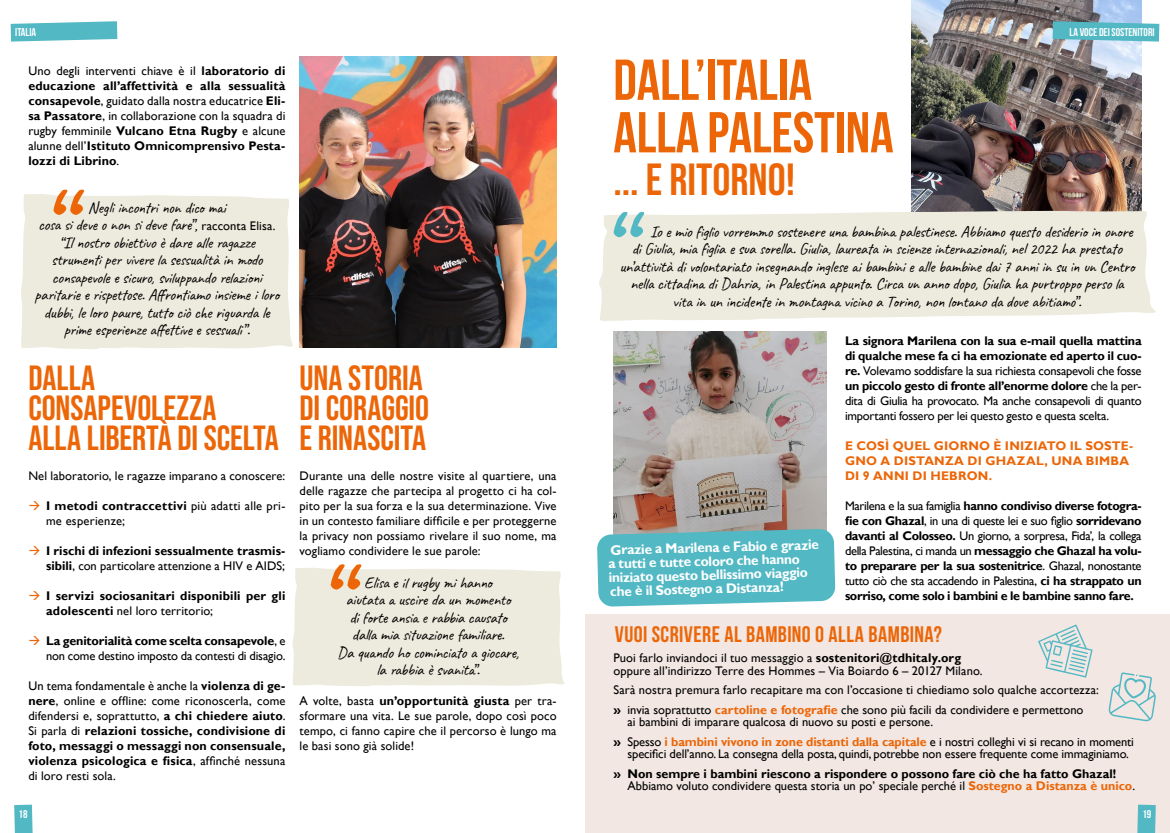
<style>
.page{position:relative;width:1170px;height:833px;background:#fff}
.page>*{position:absolute;margin:0;border:0;box-sizing:border-box;transform-origin:0 0}
.Titoli_Articoli_Big{font:700 57.5px/52.5px "Bebas Neue";color:#ec6608}
.Titoli_Articoli_Big-2{font:45px "Bebas Neue";color:#ec6608}
.Titoli_Approfondimenti{font:35px/30px "Bebas Neue";color:#ec6608}
.Testo_10_pt{font:700 22.5px "Bebas Neue";letter-spacing:.02em;color:#ec6608}
.Testo_10_pt-2{font:16.25px/17.5px "Caveat";letter-spacing:-.025em;color:#000;text-align:center}
.Testo_10_pt-3{font:700 13.75px/13.8px "Gill Sans";color:#fff}
.Testo_10_pt-4{font:12.5px/15px "Gill Sans";color:#000}
.Testo_10_pt-5{font:700 12.5px/15px "Gill Sans";color:#000}
.Testo_10_pt-6{font:700 12.5px/15px "Gill Sans";letter-spacing:.015em;color:#ec6608}
.Testo_10_pt-7{font:12.5px/15px "Gill Sans";letter-spacing:.02em;color:#000}
.Titolo_sezione{font:11.25px "Bebas Neue";color:#fff}
.s1{font-weight:400}
.s2{font-family:"Gill Sans";font-style:italic;font-size:12.5px}
.s3{font-family:"Gill Sans";font-size:12.5px}
.s4{font-weight:700}
.s5{font-weight:700;color:#ec6608}
.s6{color:#ec6608}
</style>
<div class="page">
<div style="left:585px;top:614px;width:584px;height:219px;background:#f2e7e2"></div>
<div style="left:21px;top:194px;width:272px;height:155px;background:#edebdd"></div>
<img style="left:911px;top:0;width:230px;height:211px">
<img style="left:613px;top:331px;width:213px;height:198px">
<svg style="left:599px;top:211px;width:556px;height:110px;background:#eeecdf"></svg>
<svg style="left:613px;top:212px;width:31px;height:25px"></svg>
<svg style="left:1108px;top:672px;width:47px;height:49px"></svg>
<svg style="left:1038px;top:624px;width:54px;height:53px"></svg>
<svg style="left:597px;top:529px;width:238px;height:77px;background:#5cbac5"></svg>
<img style="left:299px;top:57px;width:257px;height:290px">
<svg style="left:54px;top:190px;width:30px;height:25px"></svg>
<svg style="left:292px;top:564px;width:272px;height:122px;background:#eeeadc"></svg>
<svg style="left:14px;top:804px;width:19px;height:29px"></svg>
<svg style="left:1137px;top:804px;width:18px;height:29px"></svg>
<svg style="left:1052px;top:21px;width:107px;height:21px;background:#61b9c6"></svg>
<svg style="left:11px;top:21px;width:106px;height:21px;background:#6cc3cd"></svg>
<p class="Titolo_sezione" style="left:15px;top:26px;width:22px">ITALIA</p>
<p class="Titolo_sezione" style="left:1069px;top:26px;width:87px">LA VOCE DEI SOSTENITORI</p>
<p class="Testo_10_pt-5" style="left:28px;top:64px;width:258px;text-align:justify"><span class="s1">Uno degli interventi chiave è il</span> laboratorio di educazione all’affettività e alla sessualità consapevole<span class="s1">, guidato dalla nostra educatrice</span> Eli&shy;sa Passatore<span class="s1">, in collaborazione con la squadra di rugby femminile</span> Vulcano Etna Rugby <span class="s1">e alcune alunne dell’</span>Istituto Omnicomprensivo Pesta&shy;lozzi di Librino<span class="s1">.</span></p>
<p class="Testo_10_pt-2" style="left:35px;top:198px;width:246px">Negli incontri non dico mai<br>cosa si deve o non si deve fare”<span class="s2">,</span> <span class="s3">racconta Elisa. </span>“Il nostro obiettivo è dare alle ragazze strumenti per vivere la sessualità in modo consapevole e sicuro, sviluppando relazioni paritarie e rispettose. Affrontiamo insieme i loro dubbi, le loro paure, tutto ciò che riguarda le prime esperienze affettive e sessuali”.</p>
<p class="Titoli_Approfondimenti" style="left:28px;top:363px;width:252px">DALLA<br>CONSAPEVOLEZZA<br>ALLA LIBERTÀ DI SCELTA</p>
<p class="Testo_10_pt-4" style="left:28px;top:469px;width:258px">Nel laboratorio, le ragazze imparano a conoscere:</p>
<p class="Testo_10_pt-7" style="left:46px;top:499px;width:241px"><span class="s4">I metodi contraccettivi</span> più adatti alle pri&shy;me esperienze;</p>
<p class="Testo_10_pt-5" style="left:46px;top:544px;width:241px">I rischi di infezioni sessualmente trasmis&shy;sibili<span class="s1">, con particolare attenzione a HIV e AIDS;</span></p>
<p class="Testo_10_pt-5" style="left:46px;top:589px;width:241px">I servizi sociosanitari disponibili per gli adolescenti <span class="s1">nel loro territorio;</span></p>
<p class="Testo_10_pt-4" style="left:46px;top:634px;width:241px"><span class="s4">La genitorialità come scelta consapevole</span>, e non come destino imposto da contesti di disagio.</p>
<p class="Testo_10_pt-4" style="left:28px;top:679px;width:258px;text-align:justify">Un tema fondamentale è anche la <span class="s4">violenza di ge&shy;nere</span>, online e offline: come riconoscerla, come difendersi e, soprattutto, <span class="s4">a chi chiedere aiuto</span>.<br>Si parla di <span class="s4">relazioni tossiche, condivisione di foto, messaggi o messaggi non consensuale, violenza psicologica e fisica</span>, affinché nessuna di loro resti sola.</p>
<p class="Titoli_Approfondimenti" style="left:299px;top:363px;width:131px">UNA STORIA<br>DI CORAGGIO<br>E RINASCITA</p>
<p class="Testo_10_pt-4" style="left:299px;top:469px;width:258px;text-align:justify">Durante una delle nostre visite al quartiere, una delle ragazze che partecipa al progetto ci ha col&shy;pito per la sua forza e la sua determinazione. Vive in un contesto familiare difficile e per proteggerne la privacy non possiamo rivelare il suo nome, ma vogliamo condividere le sue parole:</p>
<p class="Testo_10_pt-2" style="left:337px;top:573px;width:183px">Elisa e il rugby mi hanno<br>aiutata a uscire da un momento<br>di forte ansia e rabbia causato dalla mia situazione familiare.<br>Da quando ho cominciato a giocare,</p>
<p class="Testo_10_pt-2" style="left:376px;top:661px;width:105px">la rabbia è svanita”.</p>
<p class="Testo_10_pt-4" style="left:299px;top:694px;width:258px;text-align:justify">A volte, basta <span class="s4">un’opportunità giusta</span> per tra&shy;sformare una vita. Le sue parole, dopo così poco tempo, ci fanno capire che il percorso è lungo ma le basi sono già solide!</p>
<p class="Titoli_Articoli_Big" style="left:613px;top:53px;width:282px">DALL’ITALIA<br>ALLA PALESTINA</p>
<p class="Titoli_Articoli_Big-2" style="left:613px;top:154px;width:183px">... E RITORNO!</p>
<p class="Testo_10_pt-2" style="left:650px;top:223px;width:484px">Io e mio figlio vorremmo sostenere una bambina palestinese. Abbiamo questo desiderio in onore</p>
<p class="Testo_10_pt-2" style="left:631px;top:240px;width:492px">di Giulia, mia figlia e sua sorella. Giulia, laureata in scienze internazionali, nel 2022 ha prestato</p>
<p class="Testo_10_pt-2" style="left:619px;top:258px;width:516px">un’attività di volontariato insegnando inglese ai bambini e alle bambine dai 7 anni in su in un Centro</p>
<p class="Testo_10_pt-2" style="left:630px;top:275px;width:496px">nella cittadina di Dahria, in Palestina appunto. Circa un anno dopo, Giulia ha purtroppo perso la</p>
<p class="Testo_10_pt-2" style="left:672px;top:293px;width:410px">vita in un incidente in montagna vicino a Torino, non lontano da dove abitiamo”.</p>
<p class="Testo_10_pt-4" style="left:844px;top:334px;width:298px;text-align:justify"><span class="s4">La signora Marilena con la sua e-mail quella mattina di qualche mese fa ci ha emozionate ed aperto il cuo&shy;re.</span> Volevamo soddisfare la sua richiesta consapevoli che fosse <span class="s4">un piccolo gesto di fronte all’enorme dolore</span> che la per&shy;dita di Giulia ha provocato. Ma anche consapevoli di quanto importanti fossero per lei questo gesto e questa scelta.</p>
<p class="Testo_10_pt-6" style="left:844px;top:439px;width:290px">E COSÌ QUEL GIORNO È INIZIATO IL SOSTE-<br>GNO A DISTANZA DI GHAZAL, UNA BIMBA<br>DI 9 ANNI DI HEBRON.</p>
<p class="Testo_10_pt-5" style="left:844px;top:499px;width:298px;text-align:justify"><span class="s1">Marilena e la sua famiglia</span> hanno condiviso diverse fotogra&shy;fie con Ghazal<span class="s1">, in una di queste lei e suo figlio</span> sorridevano davanti al Colosseo. <span class="s1">Un giorno, a sorpresa, Fida’, la collega della Palestina, ci manda un</span> messaggio che Ghazal ha volu&shy;to preparare per la sua sostenitrice<span class="s1">. Ghazal, nonostante tutto ciò che sta accadendo in Palestina,</span> ci ha strappato un sorriso, come solo i bambini e le bambine sanno fare.</p>
<p class="Testo_10_pt" style="left:614px;top:622px;width:328px">VUOI SCRIVERE AL BAMBINO O ALLA BAMBINA?</p>
<p class="Testo_10_pt-3" style="left:608px;top:542px;width:212px;rotate:-1deg">Grazie a Marilena e Fabio e grazie a tutti e tutte coloro che hanno iniziato questo bellissimo viaggio che è il Sostegno a Distanza!</p>
<p class="Testo_10_pt-4" style="left:613px;top:652px;width:371px;line-height:12.5px">Puoi farlo inviandoci il tuo messaggio a <span class="s4">sostenitori@tdhitaly.org </span>oppure all’indirizzo Terre des Hommes – Via Boiardo 6 – 20127 Milano.</p>
<p class="Testo_10_pt-4" style="left:613px;top:682px;width:487px">Sarà nostra premura farlo recapitare ma con l’occasione ti chiediamo solo qualche accortezza:</p>
<p class="Testo_10_pt-4" style="left:627px;top:703px;width:457px;line-height:12.5px;text-indent:-14px"><span class="s4">»</span> invia soprattutto <span class="s5">cartoline e fotografie</span> che sono più facili da condividere e permettono ai bambini di imparare qualcosa di nuovo su posti e persone.</p>
<p class="Testo_10_pt-4" style="left:627px;top:735px;width:508px;line-height:12.5px;text-indent:-14px"><span class="s4">»</span> Spesso <span class="s5">i bambini vivono in zone distanti dalla capitale</span> e i nostri colleghi vi si recano in momenti specifici dell’anno. La consegna della posta, quindi, potrebbe non essere frequente come immaginiamo.</p>
<p class="Testo_10_pt-5" style="left:627px;top:768px;width:509px;line-height:12.5px;text-indent:-14px">» Non sempre i bambini riescono a rispondere o possono fare ciò che ha fatto Ghazal!<br><span class="s1">Abbiamo voluto condividere questa storia un po’ speciale perché il</span> <span class="s6">Sostegno a Distanza è unico</span><span class="s1">.</span></p>
<p class="Titolo_sezione" style="left:19px;top:808px;width:10px">18</p>
<p class="Titolo_sezione" style="left:1142px;top:808px;width:10px">19</p>
</div>
